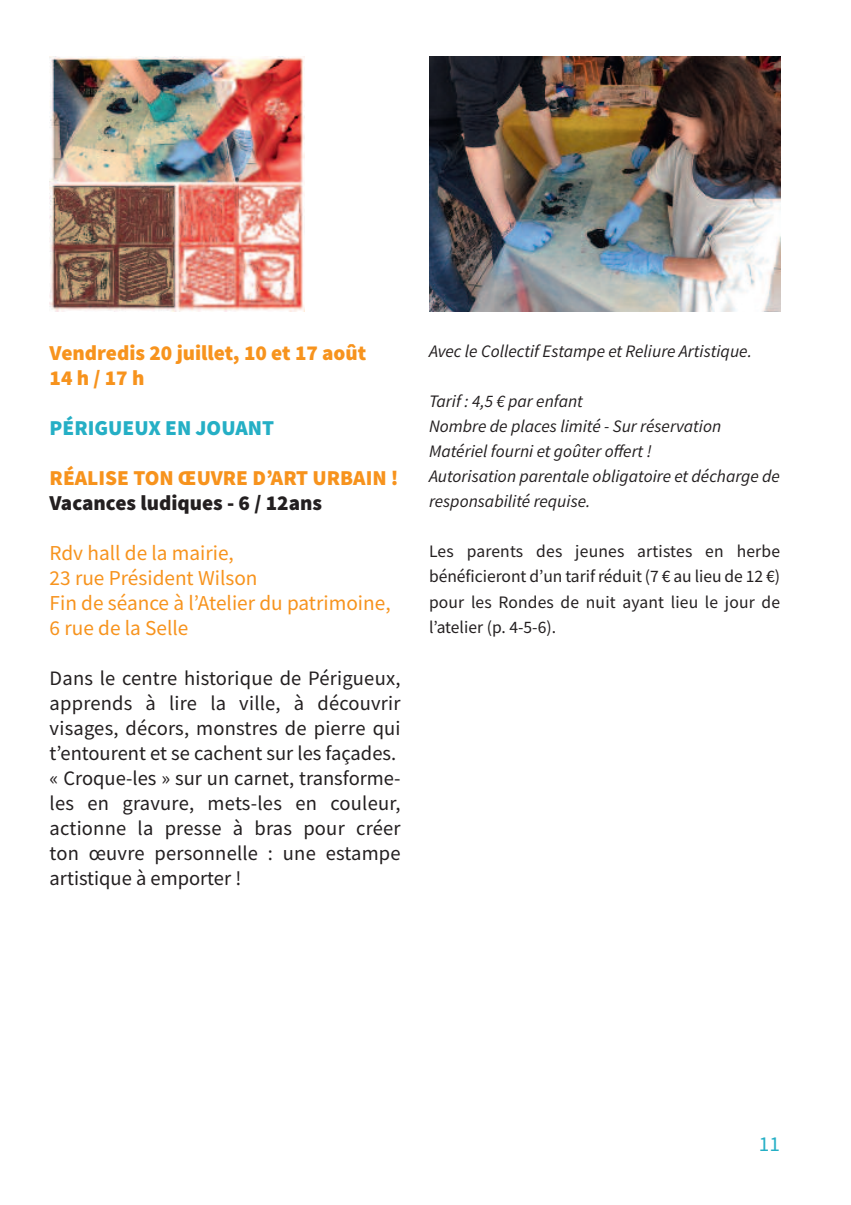
<style>
.page{position:relative;width:851px;height:1205px;background:#fff}
.page>*{position:absolute;margin:0;border:0;box-sizing:border-box;transform-origin:0 0}
.t1{font:21.25px/25px "Source Sans Pro";color:#f7931d}
.t2{font:900 21.25px/25px "Source Sans Pro";color:#f7931d}
.t3{font:900 21.25px "Source Sans Pro";color:#231f20}
.t4{font:900 21.25px "Source Sans Pro";color:#25afc5}
.t5{font:21.25px "Source Sans Pro";color:#25afc5}
.t6{font:20.5px/25px "Source Sans Pro";letter-spacing:.01em;color:#231f20}
.t7{font:italic 17.5px/25px "Source Sans Pro";color:#231f20}
.t8{font:17.5px/25px "Source Sans Pro";letter-spacing:.01em;color:#231f20;text-align:justify}
</style>
<div class="page">
<img style="left:50px;top:57px;width:255px;height:255px">
<img style="left:429px;top:57px;width:351px;height:255px">
<p class="t2" style="left:50px;top:342px;width:318px">Vendredis 20 juillet, 10 et 17 août<br>14h/17h</p>
<p class="t4" style="left:50px;top:420px;width:226px">PÉRIGUEUX EN JOUANT</p>
<p class="t2" style="left:50px;top:467px;width:350px">RÉALISE TON ŒUVRE D’ART URBAIN !</p>
<p class="t3" style="left:50px;top:495px;width:274px">Vacances ludiques - 6 / 12ans</p>
<p class="t1" style="left:50px;top:542px;width:342px">Rdv hall de la mairie,<br>23 rue Président Wilson<br>Fin de séance à l’Atelier du patrimoine,<br>6 rue de la Selle</p>
<p class="t6" style="left:50px;top:667px;width:352px">Dans le centre historique de Périgueux, apprends à lire la ville, à découvrir visages, décors, monstres de pierre qui t’entourent et se cachent sur les façades. « Croque-les » sur un carnet, transforme&shy;les en gravure, mets-les en couleur, actionne la presse à bras pour créer ton œuvre personnelle : une estampe artistique à emporter !</p>
<p class="t7" style="left:429px;top:340px;width:324px">Avec le Collectif Estampe et Reliure Artistique.</p>
<p class="t7" style="left:429px;top:390px;width:352px">Tarif : 4,5 € par enfant<br>Nombre de places limité - Sur réservation Matériel fourni et goûter offert !<br>Autorisation parentale obligatoire et décharge de responsabilité requise.</p>
<p class="t8" style="left:429px;top:540px;width:352px">Les parents des jeunes artistes en herbe bénéficieront d’un tarif réduit (7 € au lieu de 12 €) pour les Rondes de nuit ayant lieu le jour de l’atelier (p. 4-5-6).</p>
<p class="t5" style="left:758px;top:1135px;width:23px">11</p>
</div>
